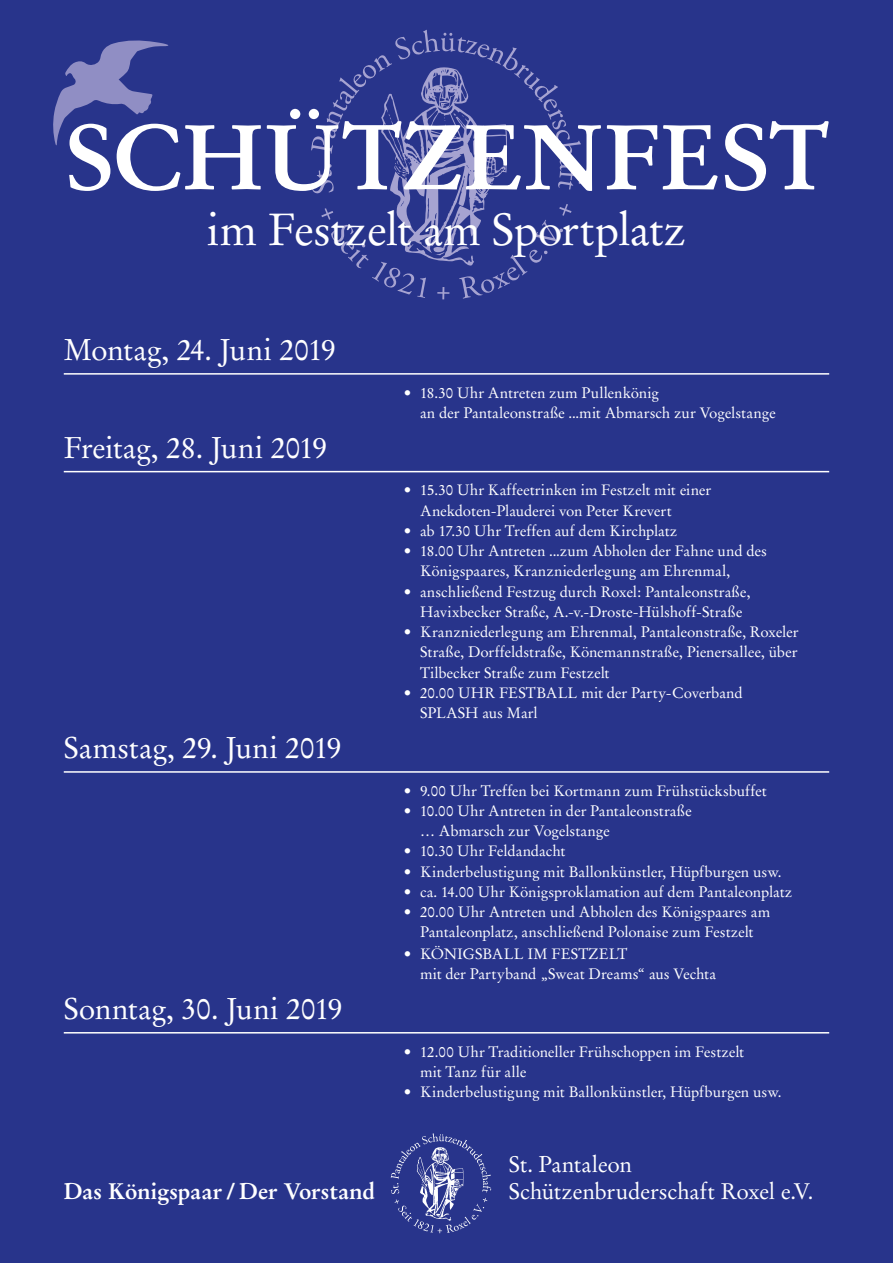
<style>
.page{position:relative;width:893px;height:1263px;background:#28348b}
.page>*{position:absolute;margin:0;border:0;box-sizing:border-box;transform-origin:0 0}
.t1{font:700 91.12px "Stempel Garamond";color:#fff}
.t2{font:45px "Stempel Garamond";letter-spacing:-.015em;color:#fff}
.t3{font:30px "Stempel Garamond";letter-spacing:-.01em;color:#fff}
.t4{font:22.5px/27px "Stempel Garamond";letter-spacing:-.01em;color:#fff}
.t5{font:700 22.5px "Stempel Garamond";letter-spacing:-.01em;color:#fff}
.t6{font:15px/20.2px "Stempel Garamond";color:#fff}
</style>
<div class="page">
<hr style="left:64px;top:373px;width:765px;height:2px;background:#fff">
<hr style="left:64px;top:471px;width:765px;height:1px;background:#fff">
<hr style="left:64px;top:771px;width:765px;height:2px;background:#fff">
<hr style="left:64px;top:1032px;width:765px;height:1px;background:#fff">
<svg style="left:311px;top:30px;width:271px;height:269px"></svg>
<svg style="left:391px;top:1133px;width:100px;height:100px"></svg>
<svg style="left:53px;top:40px;width:115px;height:105px"></svg>
<h1 class="t1" style="left:64px;top:101px;width:767px">SCHÜTZENFEST</h1>
<h2 class="t2" style="left:207px;top:203px;width:480px">im Festzelt am Sportplatz</h2>
<h3 class="t3" style="left:64px;top:332px;width:274px">Montag, 24. Juni 2019</h3>
<h3 class="t3" style="left:64px;top:430px;width:265px">Freitag, 28. Juni 2019</h3>
<h3 class="t3" style="left:64px;top:730px;width:279px">Samstag, 29. Juni 2019</h3>
<h3 class="t3" style="left:64px;top:991px;width:280px">Sonntag, 30. Juni 2019</h3>
<h3 class="t5" style="left:64px;top:1177px;width:313px">Das Königspaar / Der Vorstand</h3>
<p class="t6" style="left:420px;top:382px;width:357px;text-indent:-16px">• 18.30 Uhr Antreten zum Pullenkönig<br>an der Pantaleonstraße ...mit Abmarsch zur Vogelstange</p>
<p class="t6" style="left:420px;top:480px;width:293px;text-indent:-16px">• 15.30 Uhr Kaffeetrinken im Festzelt mit einer<br>Anekdoten-Plauderei von Peter Krevert</p>
<p class="t6" style="left:404px;top:521px;width:275px">• ab 17.30 Uhr Treffen auf dem Kirchplatz</p>
<p class="t6" style="left:420px;top:541px;width:349px;text-indent:-16px">• 18.00 Uhr Antreten ...zum Abholen der Fahne und des<br>Königspaares, Kranzniederlegung am Ehrenmal,</p>
<p class="t6" style="left:404px;top:581px;width:348px;text-align:center">• anschließend Festzug durch Roxel: Pantaleonstraße,<br>Havixbecker Straße, A.-v.-Droste-Hülshoff-Straße</p>
<p class="t6" style="left:420px;top:622px;width:380px;text-align:justify;text-indent:-16px">• Kranzniederlegung am Ehrenmal, Pantaleonstraße, Roxeler Straße, Dorffeldstraße, Könemannstraße, Pienersallee, über Tilbecker Straße zum Festzelt</p>
<p class="t6" style="left:420px;top:683px;width:324px;text-indent:-16px">• 20.00 UHR FESTBALL mit der Party-Coverband<br>SPLASH aus Marl</p>
<p class="t6" style="left:404px;top:780px;width:364px">• 9.00 Uhr Treffen bei Kortmann zum Frühstücksbuffet</p>
<p class="t6" style="left:420px;top:801px;width:273px;text-indent:-16px">• 10.00 Uhr Antreten in der Pantaleonstraße … Abmarsch zur Vogelstange</p>
<p class="t6" style="left:404px;top:841px;width:163px">• 10.30 Uhr Feldandacht</p>
<p class="t6" style="left:404px;top:861px;width:379px">• Kinderbelustigung mit Ballonkünstler, Hüpfburgen usw.</p>
<p class="t6" style="left:404px;top:882px;width:390px">• ca. 14.00 Uhr Königsproklamation auf dem Pantaleonplatz</p>
<p class="t6" style="left:404px;top:902px;width:368px;text-align:center">• 20.00 Uhr Antreten und Abholen des Königspaares am<br>Pantaleonplatz, anschließend Polonaise zum Festzelt</p>
<p class="t6" style="left:420px;top:943px;width:298px;text-indent:-16px">• KÖNIGSBALL IM FESTZELT<br>mit der Partyband „Sweat Dreams“ aus Vechta</p>
<p class="t6" style="left:420px;top:1041px;width:326px;text-indent:-16px">• 12.00 Uhr Traditioneller Frühschoppen im Festzelt mit Tanz für alle</p>
<p class="t6" style="left:404px;top:1082px;width:379px">• Kinderbelustigung mit Ballonkünstler, Hüpfburgen usw.</p>
<h3 class="t4" style="left:509px;top:1151px;width:306px">St. Pantaleon<br>Schützenbruderschaft Roxel e.V.</h3>
</div>
